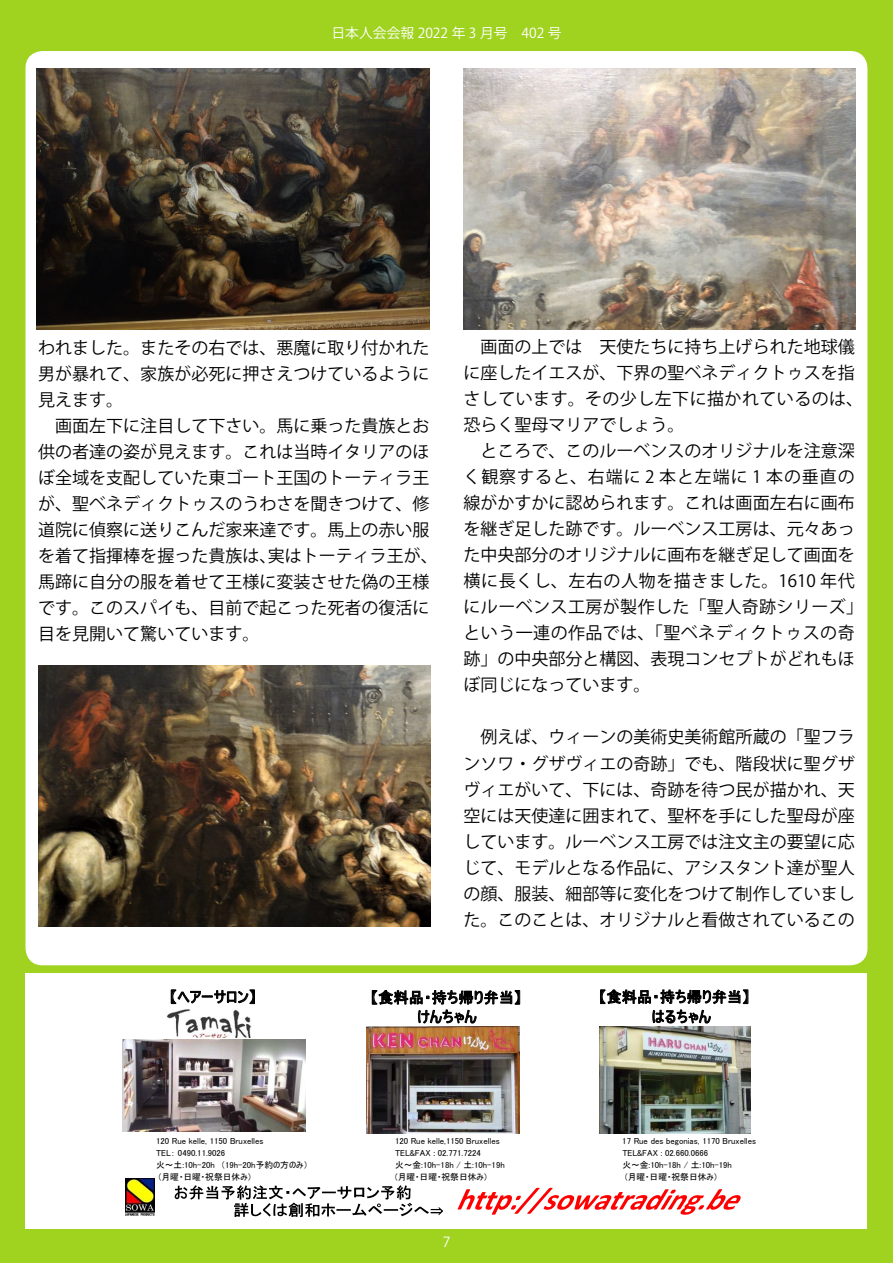
<style>
.page{position:relative;width:893px;height:1263px;background:#a0d220}
.page>*{position:absolute;margin:0;border:0;box-sizing:border-box;transform-origin:0 0}
.t1{font:16.95px/26px "Koz Go Pr 6 N";color:#000}
.t2{font:15.15px "MSUI Gothic";letter-spacing:.01em;color:#000}
.t3{font:13.8px "Koz Go Pr 6 N";color:#fff}
.t4{font:8.7px "MSUI Gothic";color:#000}
</style>
<div class="page">
<div style="left:26px;top:51px;width:841px;height:914px;background:#fff;border-radius:17px"></div>
<img style="left:37px;top:68px;width:392px;height:261px">
<img style="left:38px;top:665px;width:392px;height:262px">
<img style="left:463px;top:68px;width:393px;height:262px">
<div style="left:26px;top:974px;width:841px;height:255px;background:#fff"></div>
<svg style="left:171px;top:990px;width:84px;height:14px"></svg>
<svg style="left:372px;top:990px;width:148px;height:33px"></svg>
<svg style="left:600px;top:989px;width:148px;height:34px"></svg>
<img style="left:123px;top:1040px;width:182px;height:92px">
<img style="left:167px;top:1009px;width:84px;height:29px">
<img style="left:599px;top:1026px;width:151px;height:107px">
<img style="left:366px;top:1027px;width:153px;height:107px">
<img style="left:126px;top:1178px;width:28px;height:38px">
<svg style="left:175px;top:1185px;width:268px;height:32px"></svg>
<svg style="left:457px;top:1188px;width:284px;height:27px"></svg>
<p class="t3" style="left:331px;top:25px;width:232px">日本人会会報 2022 年 3 月号　402 号</p>
<p class="t1" style="left:38px;top:335px;width:401px">われました。またその右では、悪魔に取り付かれた男が暴れて、家族が必死に押さえつけているように見えます。<br>　画面左下に注目して下さい。馬に乗った貴族とお供の者達の姿が見えます。これは当時イタリアのほぼ全域を支配していた東ゴート王国のトーティラ王が、聖ベネディクトゥスのうわさを聞きつけて、修道院に偵察に送りこんだ家来達です。馬上の赤い服を着て指揮棒を握った貴族は、実はトーティラ王が、馬蹄に自分の服を着せて王様に変装させた偽の王様です。このスパイも、目前で起こった死者の復活に目を見開いて驚いています。</p>
<p class="t1" style="left:463px;top:335px;width:401px">　画面の上では　天使たちに持ち上げられた地球儀に座したイエスが、下界の聖ベネディクトゥスを指さしています。その少し左下に描かれているのは、恐らく聖母マリアでしょう。<br>　ところで、このルーベンスのオリジナルを注意深く観察すると、右端に 2 本と左端に 1 本の垂直の線がかすかに認められます。これは画面左右に画布を継ぎ足した跡です。ルーベンス工房は、元々あった中央部分のオリジナルに画布を継ぎ足して画面を横に長くし、左右の人物を描きました。1610 年代にルーベンス工房が製作した「聖人奇跡シリーズ」という一連の作品では、「聖ベネディクトゥスの奇跡」の中央部分と構図、表現コンセプトがどれもほぼ同じになっています。</p>
<p class="t1" style="left:463px;top:725px;width:393px;text-align:justify">　例えば、ウィーンの美術史美術館所蔵の「聖フランソワ・グザヴィエの奇跡」でも、階段状に聖グザヴィエがいて、下には、奇跡を待つ民が描かれ、天空には天使達に囲まれて、聖杯を手にした聖母が座しています。ルーベンス工房では注文主の要望に応じて、モデルとなる作品に、アシスタント達が聖人の顔、服装、細部等に変化をつけて制作していました。このことは、オリジナルと看做されているこの</p>
<p class="t2" style="left:170px;top:989px;width:88px">【ヘアーサロン】</p>
<p class="t2" style="left:599px;top:989px;width:152px">【食料品・持ち帰り弁当】</p>
<p class="t2" style="left:417px;top:1009px;width:61px">けんちゃん</p>
<p class="t2" style="left:652px;top:1009px;width:61px">はるちゃん</p>
<p class="t2" style="left:371px;top:990px;width:152px">【食料品・持ち帰り弁当】</p>
<p class="t4" style="left:156px;top:1137px;width:109px">120 Rue kelle, 1150 Bruxelles</p>
<p class="t4" style="left:395px;top:1137px;width:106px">120 Rue kelle,1150 Bruxelles</p>
<p class="t4" style="left:622px;top:1137px;width:135px">17 Rue des begonias, 1170 Bruxelles</p>
<p class="t4" style="left:156px;top:1149px;width:71px">TEL： 0490.11.9026</p>
<p class="t4" style="left:395px;top:1149px;width:87px">TEL&amp;FAX : 02.771.7224</p>
<p class="t4" style="left:622px;top:1149px;width:87px">TEL&amp;FAX : 02.660.0666</p>
<p class="t4" style="left:156px;top:1161px;width:154px">火～土:10h-20h　（19h-20h予約の方のみ）</p>
<p class="t4" style="left:395px;top:1161px;width:111px">火～金:10h-18h / 土:10h-19h</p>
<p class="t4" style="left:622px;top:1161px;width:111px">火～金:10h-18h / 土:10h-19h</p>
<p class="t4" style="left:159px;top:1172px;width:93px">(月曜・日曜・祝祭日休み)</p>
<p class="t4" style="left:395px;top:1172px;width:93px">(月曜・日曜・祝祭日休み)</p>
<p class="t4" style="left:625px;top:1172px;width:93px">(月曜・日曜・祝祭日休み)</p>
<p class="t3" style="left:443px;top:1234px;width:9px">7</p>
</div>
